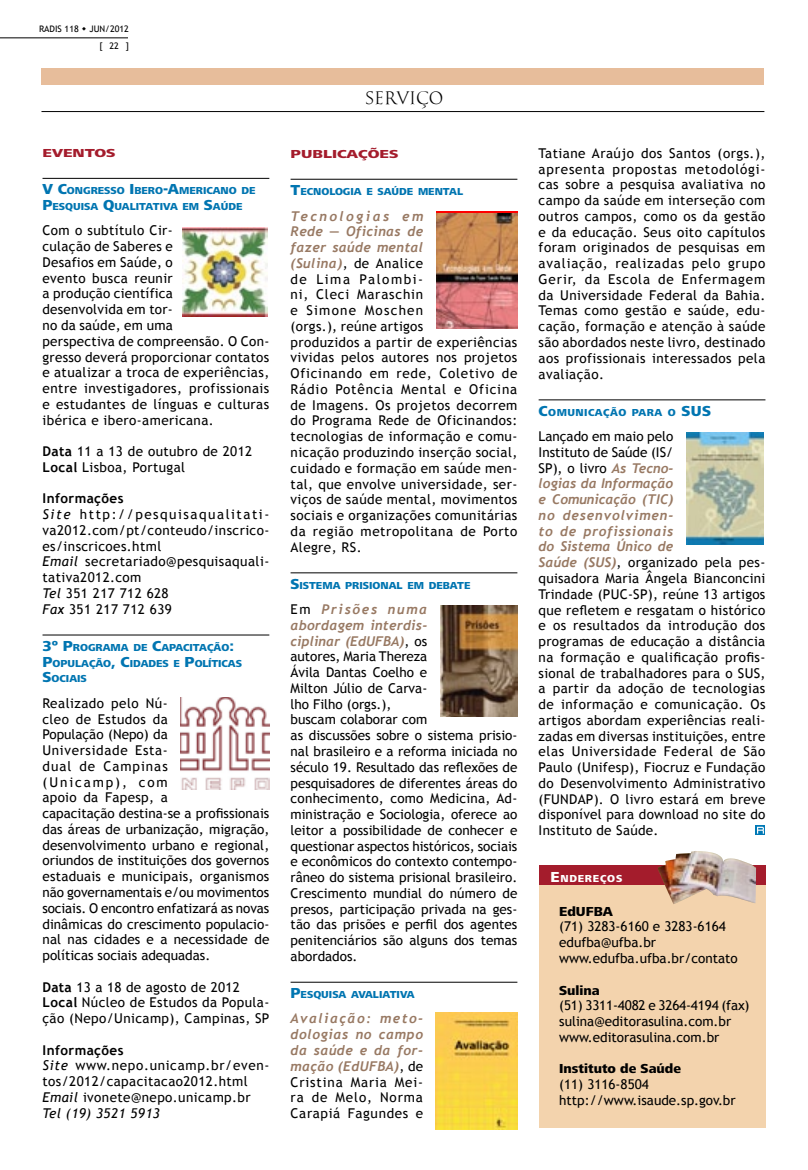
<style>
.page{position:relative;width:808px;height:1170px;background:#fff}
.page>*{position:absolute;margin:0;border:0;box-sizing:border-box;transform-origin:0 0}
.t1{font:18px "Goudy Trajan";letter-spacing:.025em;color:#000}
.t2{font:13.5px/15.8px "Radis";letter-spacing:.02em;color:#000}
.t3{font:13.5px/15.8px "Radis";color:#000}
.t4{font:italic 700 13.5px/15.8px "Radis";letter-spacing:.045em;color:#987963;text-align:justify}
.t5{font:800 13.5px "Frutiger Next LT";color:#000}
.t6{font:800 12px "Frutiger Next LT";color:#a41c2c;scale:1.3 1}
.t7{font:800 10.5px/15.8px "Frutiger Next LT";color:#0075b1}
.t8{font:800 10.5px "Frutiger Next LT";letter-spacing:.045em;color:#0075b1}
.t9{font:800 10.5px "Frutiger Next LT";letter-spacing:.07em;color:#fff}
.t10{font:9px/17.4px "Radis";color:#000;text-align:right}
.s1{font-size:15px}
.s2{font-weight:700}
.s3{font-style:italic}
.s4{font-weight:700;font-style:italic;color:#987963}
.s5{font-weight:400;font-style:normal;color:#000}
</style>
<div class="page">
<hr style="left:0;top:37px;width:128px;height:1px;background:#000">
<div style="left:41px;top:68px;width:723px;height:17px;background:#e7bd9b"></div>
<hr style="left:41px;top:111px;width:723px;height:1px;background:#000">
<hr style="left:43px;top:178px;width:226px;height:1px;background:#000">
<hr style="left:43px;top:634px;width:226px;height:1px;background:#000">
<hr style="left:291px;top:179px;width:226px;height:1px;background:#000">
<hr style="left:291px;top:572px;width:226px;height:1px;background:#000">
<hr style="left:291px;top:981px;width:226px;height:1px;background:#000">
<hr style="left:539px;top:399px;width:226px;height:1px;background:#000">
<svg style="left:755px;top:825px;width:10px;height:10px"></svg>
<svg style="left:757px;top:826px;width:7px;height:7px"></svg>
<div style="left:539px;top:877px;width:226px;height:250px;background:#f3d3ad"></div>
<div style="left:539px;top:865px;width:226px;height:19px;background:#a41c2c"></div>
<img style="left:658px;top:851px;width:98px;height:53px">
<img style="left:436px;top:1012px;width:81px;height:117px">
<img style="left:436px;top:213px;width:81px;height:115px">
<img style="left:440px;top:605px;width:77px;height:111px">
<img style="left:181px;top:697px;width:88px;height:92px">
<img style="left:183px;top:227px;width:84px;height:90px">
<img style="left:686px;top:432px;width:77px;height:112px">
<p class="t10" style="left:39px;top:20px;width:92px">Radis 118 • JUN/2012 [22]</p>
<p class="t6" style="left:43px;top:146px;width:9px">EVE</p>
<p class="t6" style="left:73px;top:146px;width:19px">NTOS</p>
<p class="t7" style="left:43px;top:183px;width:215px"><span class="s1">V C</span>ONGRESSO <span class="s1">I</span> BERO<span class="s1">-A</span>MERICANO DE<br><span class="s1">P</span>ESQUISA <span class="s1">Q</span>UALITATIVA EM <span class="s1">S</span>AÚDE</p>
<p class="t2" style="left:43px;top:223px;width:228px">Com o subtítulo Cir-<br>culação de Saberes e<br>Desafios em Saúde, o<br>evento busca reunir<br>a produção científica<br>desenvolvida em tor-<br>no da saúde, em uma<br>perspectiva de compreensão. O Con&shy;gresso deverá proporcionar contatos e atualizar a troca de experiências, entre investigadores, profissionais e estudantes de línguas e culturas ibérica e ibero-americana.</p>
<p class="t2" style="left:43px;top:443px;width:211px"><span class="s2">Data</span> 11 a 13 de outubro de 2012<br><span class="s2">Local</span> Lisboa, Portugal</p>
<p class="t2" style="left:43px;top:491px;width:228px"><span class="s2">Informações<br></span><span class="s3">Site</span> http://pesquisaqualitati&shy;va2012.com/pt/conteudo/inscrico&shy;es/inscricoes.html<br><span class="s3">Email</span> secretariado@pesquisaquali&shy;tativa2012.com<br><span class="s3">Tel</span> 351 217 712 628<br><span class="s3">Fax</span> 351 217 712 639</p>
<p class="t7" style="left:43px;top:639px;width:201px"><span class="s1">3º P</span>ROGRAMA DE <span class="s1">C</span>APACITAÇÃO<span class="s1">:<br>P</span>OPULAÇÃO<span class="s1">, C</span>IDADES E <span class="s1">P</span>OLÍTICAS<br><span class="s1">S</span>OCIAIS</p>
<p class="t3" style="left:43px;top:695px;width:228px">Realizado pelo Nú-<br>cleo de Estudos da<br>População (Nepo) da<br>Universidade Esta-<br>dual de Campinas<br>(Unicamp), com<br>apoio da Fapesp, a<br>capacitação destina-se a profissionais das áreas de urbanização, migração, desenvolvimento urbano e regional, oriundos de instituições dos governos estaduais e municipais, organismos não governamentais e/ou movimentos sociais. O encontro enfatizará as novas dinâmicas do crescimento populacio&shy;nal nas cidades e a necessidade de políticas sociais adequadas.</p>
<p class="t2" style="left:43px;top:979px;width:228px"><span class="s2">Data</span> 13 a 18 de agosto de 2012<br><span class="s2">Local</span> Núcleo de Estudos da Popula&shy;ção (Nepo/Unicamp), Campinas, SP</p>
<p class="t2" style="left:43px;top:1042px;width:228px"><span class="s2">Informações<br></span><span class="s3">Site</span> www.nepo.unicamp.br/even&shy;tos/2012/capacitacao2012.html<br><span class="s3">Email</span> ivonete@nepo.unicamp.br<br><span class="s3">Tel (19) 3521 5913</span></p>
<h1 class="t1" style="left:365px;top:88px;width:79px">SERVIÇO</h1>
<p class="t6" style="left:291px;top:147px;width:41px">PUBLICAÇÕES</p>
<p class="t7" style="left:291px;top:183px;width:173px"><span class="s1">T</span>ECNOLOGIA E SAÚDE MENTAL</p>
<p class="t2" style="left:291px;top:208px;width:228px"><span class="s4">Tecnologias em<br>Rede — Oficinas de<br>fazer saúde mental<br>(Sulina)</span>, de Analice<br>de Lima Palombi-<br>ni, Cleci Maraschin<br>e Simone Moschen<br>(orgs.), reúne artigos<br>produzidos a partir de experiências vividas pelos autores nos projetos<br>Oficinando em rede, Coletivo de<br>Rádio Potência Mental e Oficina de Imagens. Os projetos decorrem do Programa Rede de Oficinandos: tecnologias de informação e comu&shy;nicação produzindo inserção social, cuidado e formação em saúde men&shy;tal, que envolve universidade, ser&shy;viços de saúde mental, movimentos sociais e organizações comunitárias da região metropolitana de Porto<br>Alegre, RS.</p>
<p class="t7" style="left:291px;top:577px;width:181px"><span class="s1">S</span>ISTEMA PRISIONAL EM DEBATE</p>
<p class="t3" style="left:291px;top:601px;width:228px">Em <span class="s4">Prisões numa<br>abordagem interdis-<br>ciplinar (EdUFBA)</span>, os<br>autores, Maria Thereza<br>Ávila Dantas Coelho e<br>Milton Júlio de Carva-<br>lho Filho (orgs.),<br>buscam colaborar com<br>as discussões sobre o sistema prisio&shy;nal brasileiro e a reforma iniciada no século 19. Resultado das reflexões de pesquisadores de diferentes áreas do conhecimento, como Medicina, Ad&shy;ministração e Sociologia, oferece ao leitor a possibilidade de conhecer e questionar aspectos históricos, sociais e econômicos do contexto contempo&shy;râneo do sistema prisional brasileiro.<br>Crescimento mundial do número de presos, participação privada na ges&shy;tão das prisões e perfil dos agentes penitenciários são alguns dos temas abordados.</p>
<p class="t7" style="left:291px;top:986px;width:126px"><span class="s1">P</span>ESQUISA AVALIATIVA</p>
<p class="t4" style="left:291px;top:1010px;width:134px">Avaliação: meto&shy;dologias no campo da saúde e da for&shy;mação (EdUFBA)<span class="s5">, de Cristina Maria Mei&shy;ra de Melo, Norma Carapiá Fagundes e</span></p>
<p class="t2" style="left:539px;top:145px;width:228px;text-align:justify">Tatiane Araújo dos Santos (orgs.), apresenta propostas metodológi&shy;cas sobre a pesquisa avaliativa no campo da saúde em interseção com outros campos, como os da gestão e da educação. Seus oito capítulos foram originados de pesquisas em avaliação, realizadas pelo grupo Gerir, da Escola de Enfermagem da Universidade Federal da Bahia.<br>Temas como gestão e saúde, edu&shy;cação, formação e atenção à saúde são abordados neste livro, destinado aos profissionais interessados pela avaliação.</p>
<p class="t8" style="left:539px;top:406px;width:154px"><span class="s1">C</span>OMUNICAÇÃO PARA O <span class="s1">SUS</span></p>
<p class="t2" style="left:539px;top:428px;width:228px">Lançado em maio pelo<br>Instituto de Saúde (IS/<br>SP), o livro <span class="s4">As Tecno-<br>logias da Informação<br>e Comunicação (TIC)<br>no desenvolvimen-<br>to de profissionais<br>do Sistema Único de<br>Saúde (SUS)</span>, organizado pela pes&shy;quisadora Maria Ângela Bianconcini<br>Trindade (PUC-SP), reúne 13 artigos que refletem e resgatam o histórico e os resultados da introdução dos programas de educação a distância na formação e qualificação profis&shy;sional de trabalhadores para o SUS, a partir da adoção de tecnologias de informação e comunicação. Os artigos abordam experiências reali&shy;zadas em diversas instituições, entre elas Universidade Federal de São<br>Paulo (Unifesp), Fiocruz e Fundação do Desenvolvimento Administrativo (FUNDAP). O livro estará em breve disponível para download no site do<br>Instituto de Saúde.</p>
<p class="t9" style="left:550px;top:872px;width:73px"><span class="s1">E</span>NDEREÇOS</p>
<p class="t5" style="left:559px;top:903px;width:45px">EdUFBA</p>
<p class="t3" style="left:559px;top:918px;width:180px">(71) 3283-6160 e 3283-6164 edufba@ufba.br www.edufba.ufba.br/contato</p>
<p class="t5" style="left:559px;top:982px;width:42px">Sulina</p>
<p class="t3" style="left:559px;top:997px;width:192px">(51) 3311-4082 e 3264-4194 (fax) sulina@editorasulina.com.br www.editorasulina.com.br</p>
<p class="t5" style="left:559px;top:1061px;width:123px">Instituto de Saúde</p>
<p class="t3" style="left:559px;top:1076px;width:178px">(11) 3116-8504 http://www.isaude.sp.gov.br</p>
</div>
